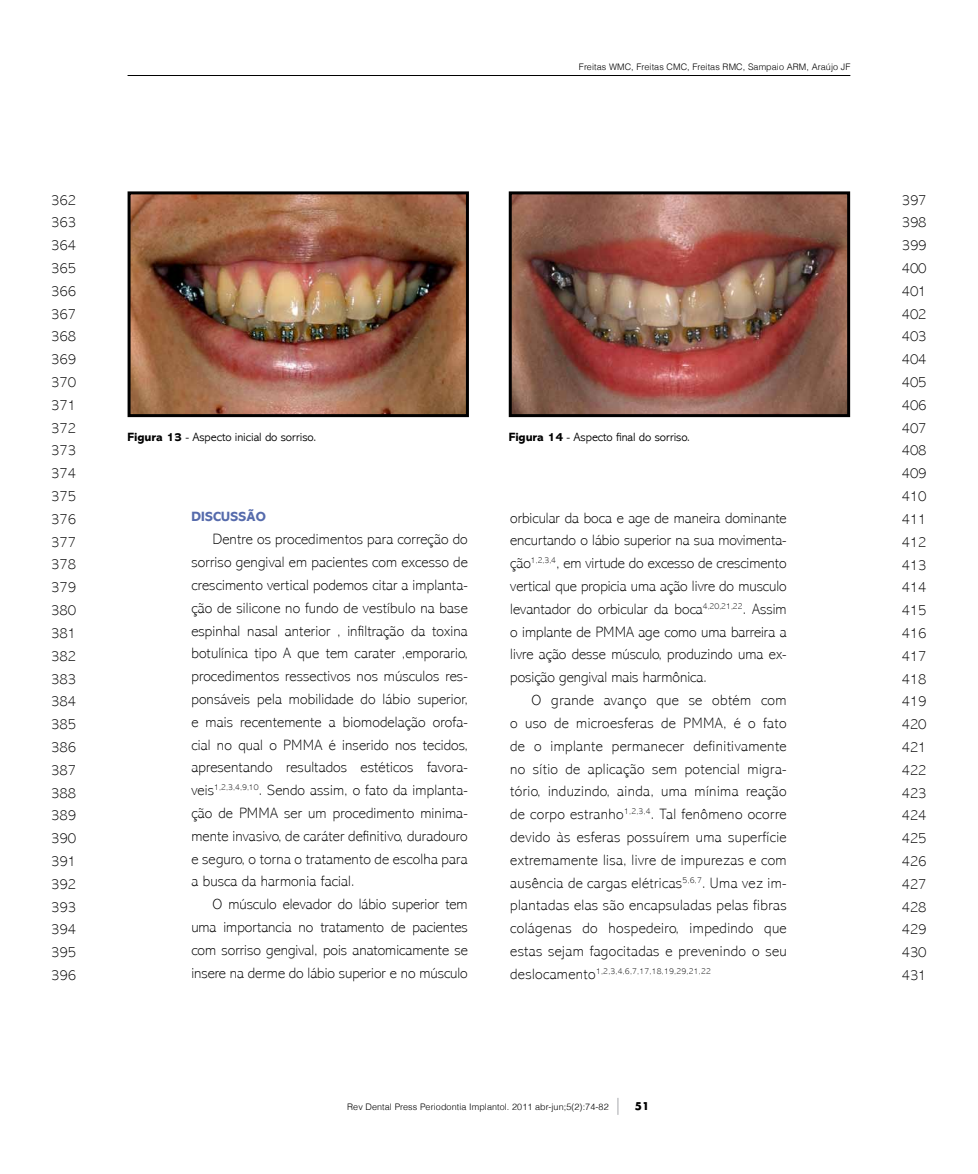
<style>
.page{position:relative;width:978px;height:1174px;background:#fff}
.page>*{position:absolute;margin:0;border:0;box-sizing:border-box;transform-origin:0 0}
.t1{font:200 15px/22.8px "Abadi";color:#000;text-align:justify}
.t2{font:800 13.5px "Abadi";letter-spacing:.015em;color:#566bac}
.t3{font:300 12px "Abadi";letter-spacing:-.01em;color:#000}
.t4{font:700 10.5px "Futura";color:#000}
.t5{font:300 9px "Helvetica";letter-spacing:.01em;color:#000}
.t6{font:200 8.7px "Abadi";letter-spacing:.025em;color:#000}
.s1{font-weight:800}
.s2{font-size:15px}
</style>
<div class="page">
<svg style="left:618px;top:1098px;width:1px;height:16px"></svg>
<hr style="left:128px;top:75px;width:722px;height:1px;background:#000">
<img style="left:132px;top:195px;width:333px;height:218px">
<div style="left:128px;top:191px;width:341px;height:226px;border:3px solid #000"></div>
<img style="left:513px;top:195px;width:333px;height:218px">
<div style="left:509px;top:191px;width:341px;height:226px;border:3px solid #000"></div>
<p class="t5" style="left:579px;top:61px;width:273px">Freitas WMC, Freitas CMC, Freitas RMC, Sampaio ARM, Araújo JF</p>
<p class="t1" style="left:51px;top:188px;width:26px">362<br>363<br>364<br>365<br>366<br>367<br>368<br>369<br>370<br>371<br>372<br>373<br>374<br>375<br>376<br>377<br>378<br>379<br>380<br>381<br>382<br>383<br>384<br>385<br>386<br>387<br>388<br>389<br>390<br>391<br>392<br>393<br>394<br>395<br>396</p>
<p class="t1" style="left:902px;top:188px;width:26px">397<br>398<br>399<br>400<br>401<br>402<br>403<br>404<br>405<br>406<br>407<br>408<br>409<br>410<br>411<br>412<br>413<br>414<br>415<br>416<br>417<br>418<br>419<br>420<br>421<br>422<br>423<br>424<br>425<br>426<br>427<br>428<br>429<br>430<br>431</p>
<p class="t3" style="left:128px;top:430px;width:190px"><span class="s1">Figura 13</span> - Aspecto inicial do sorriso.</p>
<p class="t3" style="left:509px;top:430px;width:183px"><span class="s1">Figura 14</span> - Aspecto final do sorriso.</p>
<p class="t2" style="left:191px;top:509px;width:76px">Discussão</p>
<p class="t1" style="left:191px;top:528px;width:278px;text-indent:21px">Dentre os procedimentos para correção do sorriso gengival em pacientes com excesso de crescimento vertical podemos citar a implanta&shy;ção de silicone no fundo de vestíbulo na base espinhal nasal anterior , infiltração da toxina botulínica tipo A que tem carater ,emporario, procedimentos ressectivos nos músculos res&shy;ponsáveis pela mobilidade do lábio superior, e mais recentemente a biomodelação orofa&shy;cial no qual o PMMA é inserido nos tecidos, apresentando resultados estéticos favora&shy;veis<sup>1,2,3,4,9,10</sup>. Sendo assim, o fato da implanta&shy;ção de PMMA ser um procedimento minima&shy;mente invasivo, de caráter definitivo, duradouro e seguro, o torna o tratamento de escolha para a busca da harmonia facial.</p>
<p class="t1" style="left:191px;top:893px;width:278px;text-indent:21px">O músculo elevador do lábio superior tem uma importancia no tratamento de pacientes com sorriso gengival, pois anatomicamente se insere na derme do lábio superior e no músculo</p>
<p class="t1" style="left:510px;top:506px;width:278px">orbicular da boca e age de maneira dominante encurtando o lábio superior na sua movimenta&shy;ção<sup>1,2,3,4</sup>, em virtude do excesso de crescimento vertical que propicia uma ação livre do musculo levantador do orbicular da boca<sup>4,20,21,22</sup>. Assim o implante de PMMA age como uma barreira a livre ação desse músculo, produzindo uma ex&shy;posição gengival mais harmônica.</p>
<p class="t1" style="left:510px;top:689px;width:278px;text-indent:21px">O grande avanço que se obtém com o uso de microesferas de PMMA, é o fato de o implante permanecer definitivamente no sítio de aplicação sem potencial migra&shy;tório, induzindo, ainda, uma mínima reação de corpo estranho<sup>1,2,3,4</sup>. Tal fenômeno ocorre devido às esferas possuírem uma superfície extremamente lisa, livre de impurezas e com ausência de cargas elétricas<sup>5,6,7</sup>. Uma vez im&shy;plantadas elas são encapsuladas pelas fibras colágenas do hospedeiro, impedindo que estas sejam fagocitadas e prevenindo o seu</p>
<p class="t6" style="left:510px;top:966px;width:202px"><span class="s2">deslocamento</span>1,2,3,4,6,7,17,18,19,29,21,22</p>
<p class="t5" style="left:347px;top:1100px;width:263px">Rev Dental Press Periodontia Implantol. 2011 abr-jun;5(2):74-82</p>
<p class="t4" style="left:635px;top:1099px;width:16px">51</p>
</div>
